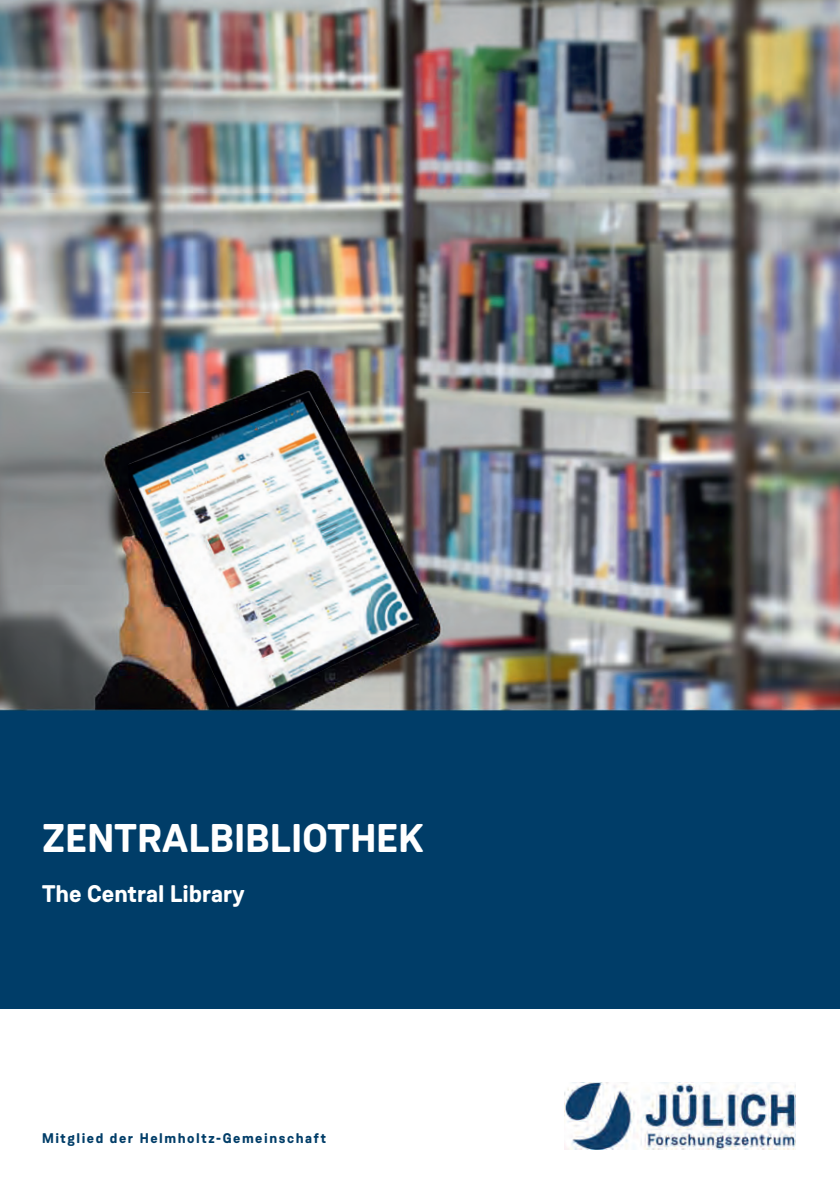
<style>
.page{position:relative;width:840px;height:1191px;background:#fff}
.page>*{position:absolute;margin:0;border:0;box-sizing:border-box;transform-origin:0 0}
.t1{font:700 40px "Weissenhof Grotesk";letter-spacing:.01em;color:#fff}
.t2{font:700 24px "Weissenhof Grotesk";color:#fff}
.t3{font:700 14px "Weissenhof Grotesk";letter-spacing:.11em;color:#003d68}
</style>
<div class="page">
<img style="left:0;top:0;width:839px;height:711px">
<div style="left:0;top:711px;width:839px;height:297px;background:#003d68"></div>
<img style="left:564px;top:1082px;width:231px;height:67px">
<img style="left:127px;top:387px;width:293px;height:322px">
<h1 class="t1" style="left:42px;top:813px;width:383px">ZENTRALBIBLIOTHEK</h1>
<h2 class="t2" style="left:42px;top:879px;width:204px">The Central Library</h2>
<p class="t3" style="left:42px;top:1129px;width:285px">Mitglied der Helmholtz-Gemeinschaft</p>
</div>
